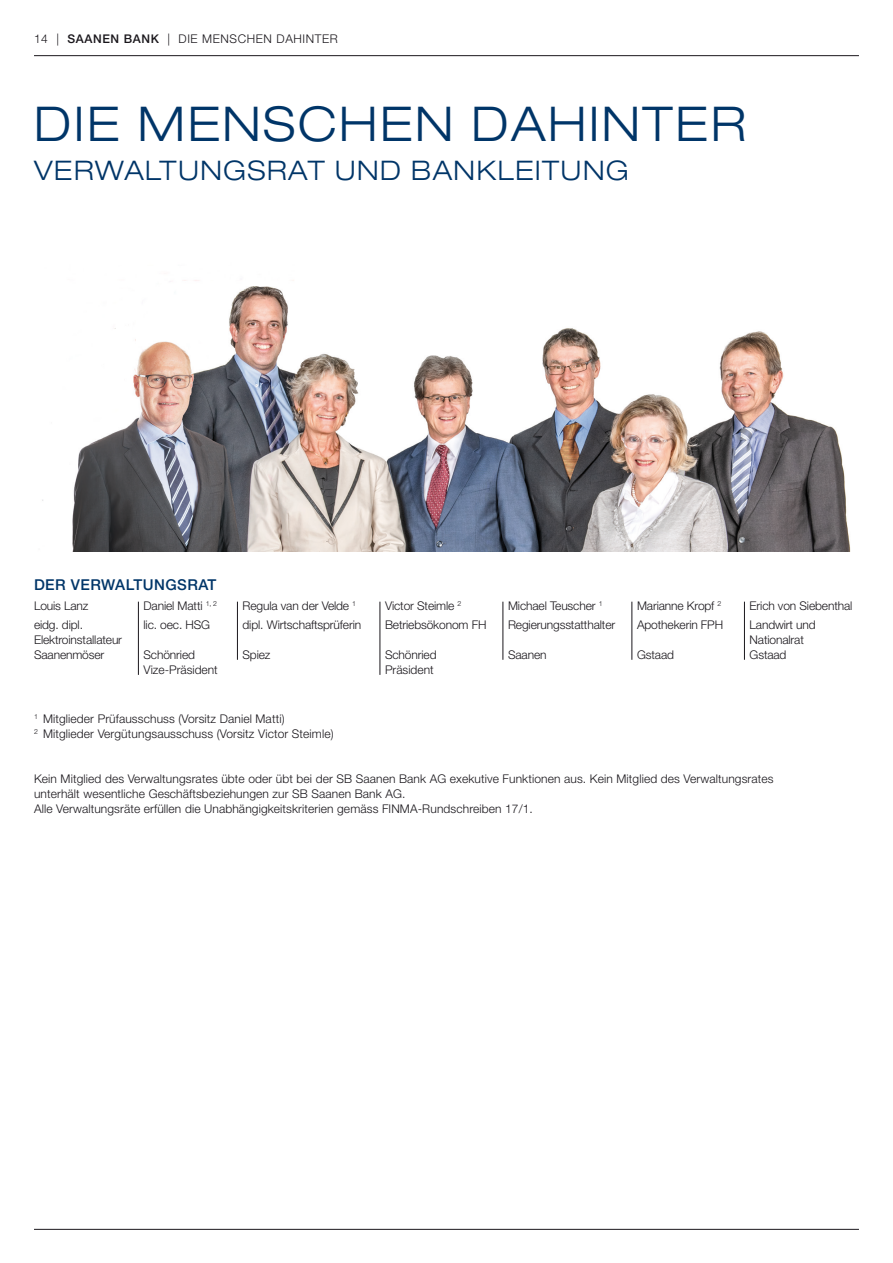
<style>
.page{position:relative;width:893px;height:1263px;background:#fff}
.page>*{position:absolute;margin:0;border:0;box-sizing:border-box;transform-origin:0 0}
.t1{font:300 expanded 48px "Helvetica Neue LT Std";letter-spacing:.05em;color:#003568}
.t2{font:300 expanded 27px "Helvetica Neue LT Std";letter-spacing:.05em;color:#003568}
.t3{font:500 15px "Helvetica Neue LT Std";letter-spacing:.03em;color:#003568}
.t4{font:300 12px/15px "Helvetica Neue LT Std";letter-spacing:.01em;color:#1a171c}
.t5{font:300 12px "Helvetica Neue LT Std";letter-spacing:-.01em;color:#1a171c}
.t6{font:300 12px "Helvetica Neue LT Std";letter-spacing:.05em;color:#1a171c}
.s1{font-weight:500}
</style>
<div class="page">
<hr style="left:34px;top:55px;width:825px;height:1px;background:#1a171c">
<hr style="left:34px;top:1229px;width:825px;height:1px;background:#1a171c">
<img style="left:42px;top:280px;width:809px;height:271px">
<hr style="left:138px;top:602px;width:1px;height:73px;background:#1a171c">
<hr style="left:237px;top:602px;width:1px;height:58px;background:#1a171c">
<hr style="left:502px;top:602px;width:1px;height:58px;background:#1a171c">
<hr style="left:631px;top:602px;width:1px;height:58px;background:#1a171c">
<hr style="left:744px;top:602px;width:1px;height:58px;background:#1a171c">
<hr style="left:380px;top:602px;width:1px;height:73px;background:#1a171c">
<p class="t6" style="left:34px;top:31px;width:305px">14 | <span class="s1">SAANEN BANK</span> | DIE MENSCHEN DAHINTER</p>
<h1 class="t1" style="left:34px;top:95px;width:713px">DIE MENSCHEN DAHINTER</h1>
<h2 class="t2" style="left:34px;top:154px;width:596px">VERWALTUNGSRAT UND BANKLEITUNG</h2>
<p class="t3" style="left:34px;top:576px;width:184px">DER VERWALTUNGSRAT</p>
<p class="t5" style="left:34px;top:598px;width:56px">Louis Lanz</p>
<p class="t5" style="left:144px;top:598px;width:75px">Daniel Matti <sup>1,</sup> <sup>2</sup></p>
<p class="t5" style="left:243px;top:598px;width:115px">Regula van der Velde <sup>1</sup></p>
<p class="t5" style="left:385px;top:598px;width:78px">Victor Steimle <sup>2</sup></p>
<p class="t5" style="left:508px;top:598px;width:96px">Michael Teuscher <sup>1</sup></p>
<p class="t5" style="left:637px;top:598px;width:86px">Marianne Kropf <sup>2</sup></p>
<p class="t5" style="left:750px;top:598px;width:104px">Erich von Siebenthal</p>
<p class="t5" style="left:34px;top:618px;width:51px">eidg. dipl.</p>
<p class="t5" style="left:144px;top:618px;width:68px">lic. oec. HSG</p>
<p class="t5" style="left:243px;top:618px;width:120px">dipl. Wirtschaftsprüferin</p>
<p class="t5" style="left:385px;top:618px;width:103px">Betriebsökonom FH</p>
<p class="t5" style="left:508px;top:618px;width:109px">Regierungsstatthalter</p>
<p class="t5" style="left:637px;top:618px;width:88px">Apothekerin FPH</p>
<p class="t5" style="left:750px;top:618px;width:68px">Landwirt und</p>
<p class="t5" style="left:34px;top:633px;width:90px">Elektroinstallateur</p>
<p class="t5" style="left:750px;top:633px;width:56px">Nationalrat</p>
<p class="t5" style="left:34px;top:648px;width:72px">Saanenmöser</p>
<p class="t5" style="left:144px;top:648px;width:53px">Schönried</p>
<p class="t4" style="left:243px;top:647px;width:29px">Spiez</p>
<p class="t5" style="left:385px;top:648px;width:53px">Schönried</p>
<p class="t4" style="left:508px;top:647px;width:40px">Saanen</p>
<p class="t4" style="left:637px;top:647px;width:38px">Gstaad</p>
<p class="t4" style="left:750px;top:647px;width:38px">Gstaad</p>
<p class="t4" style="left:144px;top:662px;width:76px">Vize-Präsident</p>
<p class="t4" style="left:385px;top:662px;width:50px">Präsident</p>
<p class="t4" style="left:34px;top:711px;width:301px"><sup>1</sup> Mitglieder Prüfausschuss (Vorsitz Daniel Matti)<br><sup>2</sup> Mitglieder Vergütungsausschuss (Vorsitz Victor Steimle)</p>
<p class="t4" style="left:34px;top:771px;width:741px">Kein Mitglied des Verwaltungsrates übte oder übt bei der SB Saanen Bank AG exekutive Funktionen aus. Kein Mitglied des Verwaltungsrates unterhält wesentliche Geschäftsbeziehungen zur SB Saanen Bank AG.<br>Alle Verwaltungsräte erfüllen die Unabhängigkeitskriterien gemäss FINMA-Rundschreiben 17/1.</p>
</div>
